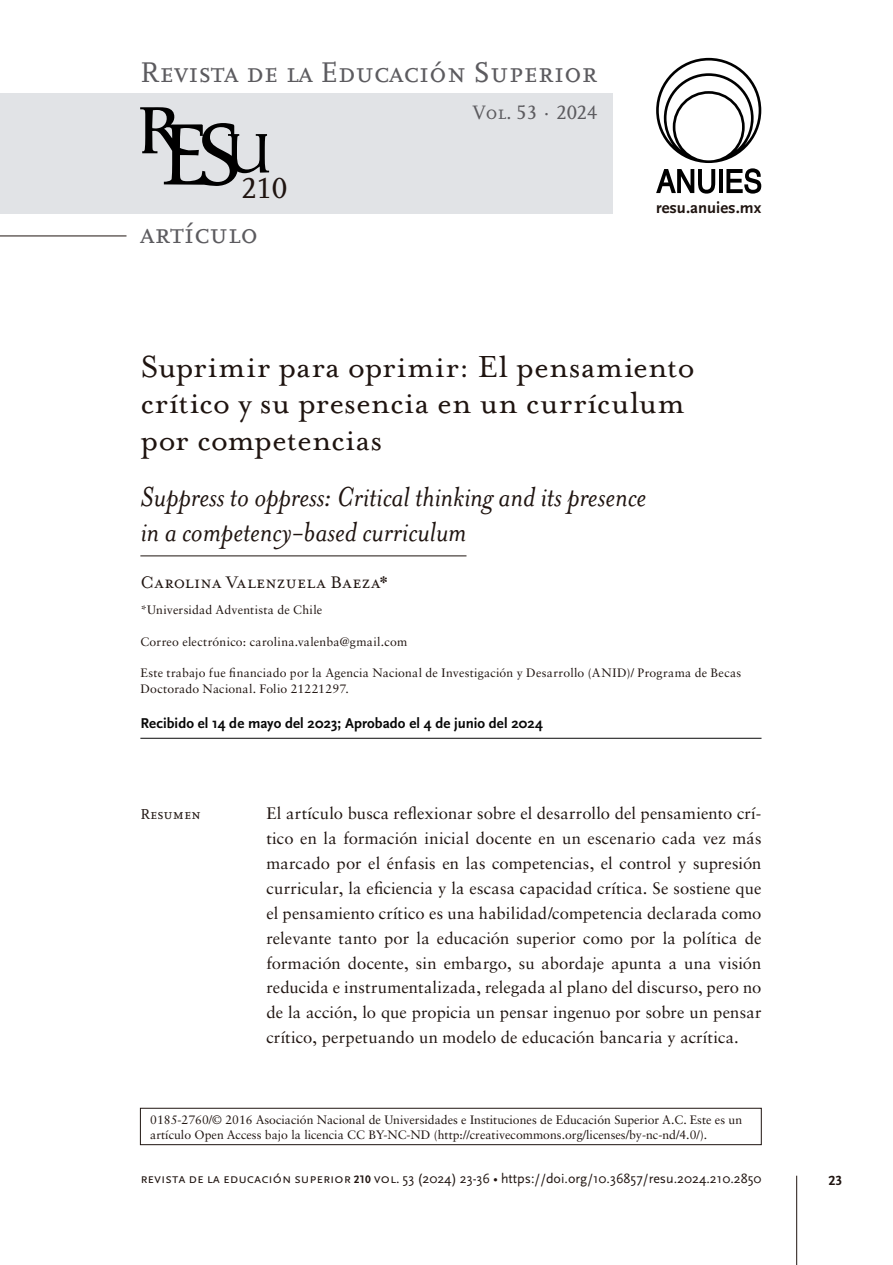
<style>
.page{position:relative;width:893px;height:1265px;background:#fff}
.page>*{position:absolute;margin:0;border:0;box-sizing:border-box;transform-origin:0 0}
.titulo_original{font:35px/36.8px "Mrs Eaves OT";letter-spacing:.005em;color:#1f1410}
.titulo_traducido{font:italic 31.5px/35px "Mrs Eaves OT";letter-spacing:-.005em;color:#1f1410}
.t1{font:30.45px "Scala Caps";color:#1f1410}
.t2{font:29.75px "Scala Caps";color:#5c5b5f}
.t3{font:20.3px "Scala Caps";color:#5c5b5f}
.autor{font:19.25px "Mrs Eaves Small Caps OT";letter-spacing:.01em;color:#1f1410}
.texto_portadilla{font:16.62px/24.8px "Sabon LT Std";letter-spacing:.01em;color:#1f1410;text-align:justify}
.t4{font:700 16.62px "Scala Sans";color:#1f1410}
.texto_portadilla-2{font:15.05px "Scala Caps";color:#1f1410}
.recibido_aceptado{font:700 14.88px "Scala Sans";letter-spacing:.005em;color:#080808}
.t5{font:14px "Scala Sans Regular SC";color:#1f1410}
.t6{font:14px "Scala Sans Bold SC";color:#1f1410}
.afiliacion_autor{font:12.25px/14.7px "Sabon LT Std";color:#1f1410}
.afiliacion_autor-2{font:12.25px/15.8px "Sabon LT Std";letter-spacing:.02em;color:#1f1410}
.afiliacion_autor_1{font:12.25px "Sabon LT Std";letter-spacing:.02em;color:#1f1410}
.s1{font-family:"Scala Sans Bold SC";font-size:11.38px}
.s2{font-family:"Scala Sans"}
</style>
<div class="page">
<div style="left:0;top:93px;width:613px;height:120px;background:#e1e3e6"></div>
<div style="left:140px;top:1108px;width:621px;height:37px;border:1px solid #1f1410"></div>
<svg style="left:140px;top:107px;width:129px;height:79px"></svg>
<svg style="left:656px;top:58px;width:105px;height:136px"></svg>
<hr style="left:796px;top:1176px;width:1px;height:89px;background:#1f1410">
<hr style="left:0;top:236px;width:126px;height:1px;background:#1f1410">
<hr style="left:140px;top:555px;width:326px;height:1px;background:#1f1410">
<hr style="left:140px;top:738px;width:621px;height:1px;background:#080808">
<h3 class="t2" style="left:140px;top:56px;width:459px">Revista de la Educación Superior</h3>
<h3 class="t1" style="left:241px;top:172px;width:47px">210</h3>
<h3 class="t2" style="left:140px;top:217px;width:119px">artículo</h3>
<p class="t3" style="left:472px;top:101px;width:126px">Vol. 53 · 2024</p>
<p class="t4" style="left:656px;top:199px;width:107px">resu.anuies.mx</p>
<p class="titulo_original" style="left:140px;top:348px;width:556px">Suprimir para oprimir: El pensamiento crítico y su presencia en un currículum por competencias</p>
<p class="titulo_traducido" style="left:140px;top:479px;width:507px">Suppress to oppress: Critical thinking and its presence in a competency-based curriculum</p>
<p class="autor" style="left:140px;top:572px;width:249px">Carolina Valenzuela Baeza*</p>
<p class="afiliacion_autor" style="left:140px;top:602px;width:183px">*Universidad Adventista de Chile</p>
<p class="afiliacion_autor_1" style="left:140px;top:634px;width:268px">Correo electrónico: carolina.valenba@gmail.com</p>
<p class="afiliacion_autor-2" style="left:140px;top:665px;width:602px">Este trabajo fue financiado por la Agencia Nacional de Investigación y Desarrollo (ANID)/ Programa de Becas<br>Doctorado Nacional. Folio 21221297.</p>
<p class="recibido_aceptado" style="left:140px;top:715px;width:404px">Recibido el 14 de mayo del 2023; Aprobado el 4 de junio del 2024</p>
<p class="texto_portadilla-2" style="left:140px;top:806px;width:62px">Resumen</p>
<p class="texto_portadilla" style="left:266px;top:801px;width:497px">El artículo busca reflexionar sobre el desarrollo del pensamiento crí&shy;tico en la formación inicial docente en un escenario cada vez más marcado por el énfasis en las competencias, el control y supresión curricular, la eficiencia y la escasa capacidad crítica. Se sostiene que el pensamiento crítico es una habilidad/competencia declarada como relevante tanto por la educación superior como por la política de formación docente, sin embargo, su abordaje apunta a una visión reducida e instrumentalizada, relegada al plano del discurso, pero no de la acción, lo que propicia un pensar ingenuo por sobre un pensar crítico, perpetuando un modelo de educación bancaria y acrítica.</p>
<p class="afiliacion_autor" style="left:150px;top:1112px;width:593px">0185-2760/© 2016 Asociación Nacional de Universidades e Instituciones de Educación Superior A.C. Este es un artículo Open Access bajo la licencia CC BY-NC-ND (http://creativecommons.org/licenses/by-nc-nd/4.0/).</p>
<p class="t5" style="left:140px;top:1171px;width:623px">revista de la educación superior <span class="s1">210</span> vol. 53 (2024) 23-36 • <span class="s2">https://doi.org/10.36857/resu.2024.210.2850</span></p>
<p class="t6" style="left:828px;top:1173px;width:15px">23</p>
</div>
